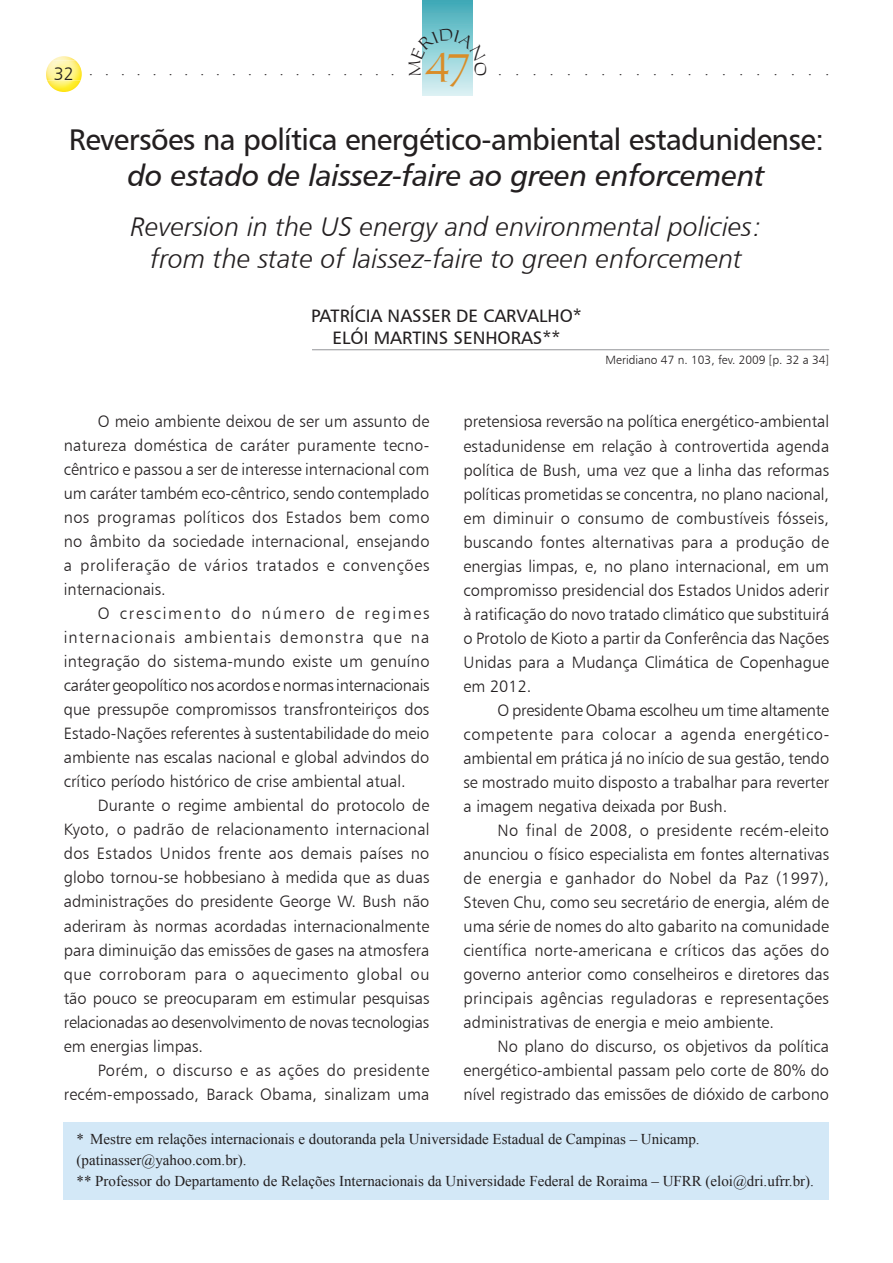
<style>
.page{position:relative;width:893px;height:1263px;background:#fff}
.page>*{position:absolute;margin:0;border:0;box-sizing:border-box;transform-origin:0 0}
.t1{font:36.9px "Carleton Normal";color:#d98d28}
.t2{font:30px "Humanist 777 BT Roman B";letter-spacing:-.02em;color:#231f20}
.t3{font:30px "Humanist 777 BT Italic B";letter-spacing:-.01em;color:#231f20}
.t4{font:27px/32.4px "Humanist 777 BT Light Italic B";color:#231f20;text-align:center}
.t5{font:18px/21.6px "Humanist 777 BT Roman B";color:#231f20;text-align:center}
.t6{font:16.5px/24px "Humanist 777 BT Light B";color:#231f20;text-align:justify}
.t7{font:15px/21px "Times New Roman";color:#231f20}
.t8{font:12px "Humanist 777 BT Light B";color:#231f20}
.s1{font-family:"Humanist 777 BT Light B";font-size:18px}
</style>
<div class="page">
<svg style="left:423px;top:0;width:50px;height:96px;background:#87cad3"></svg>
<img style="left:53px;top:56px;width:22px;height:4px">
<img style="left:46px;top:60px;width:36px;height:32px">
<div style="left:64px;top:1122px;width:765px;height:77px;background:#d3e8f7"></div>
<hr style="left:312px;top:349px;width:517px;height:1px;background:#939598">
<svg style="left:422px;top:28px;width:51px;height:48px;background:#94d4da"></svg>
<p class="t7" style="left:54px;top:59px;width:342px"><span class="s1">32</span> ....................</p>
<h1 class="t1" style="left:424px;top:46px;width:48px">47</h1>
<p class="t7" style="left:498px;top:59px;width:332px">....................</p>
<h2 class="t2" style="left:69px;top:121px;width:757px">Reversões na política energético-ambiental estadunidense:</h2>
<h2 class="t3" style="left:128px;top:157px;width:639px">do estado de laissez-faire ao green enforcement</h2>
<h3 class="t4" style="left:130px;top:210px;width:633px">Reversion in the US energy and environmental policies: from the state of laissez-faire to green enforcement</h3>
<p class="t5" style="left:311px;top:305px;width:272px">PATRÍCIA NASSER DE CARVALHO*<br>ELÓI MARTINS SENHORAS**</p>
<p class="t8" style="left:606px;top:352px;width:225px">Meridiano 47 n. 103, fev. 2009 [p. 32 a 34]</p>
<p class="t6" style="left:64px;top:409px;width:367px;text-indent:34px">O meio ambiente deixou de ser um assunto de natureza doméstica de caráter puramente tecno&shy;cêntrico e passou a ser de interesse internacional com um caráter também eco-cêntrico, sendo contemplado nos programas políticos dos Estados bem como no âmbito da sociedade internacional, ensejando a proliferação de vários tratados e convenções internacionais.</p>
<p class="t6" style="left:64px;top:601px;width:367px;text-indent:34px">O crescimento do número de regimes internacionais ambientais demonstra que na integração do sistema-mundo existe um genuíno caráter geopolítico nos acordos e normas internacionais que pressupõe compromissos transfronteiriços dos Estado-Nações referentes à sustentabilidade do meio ambiente nas escalas nacional e global advindos do crítico período histórico de crise ambiental atual.</p>
<p class="t6" style="left:64px;top:793px;width:367px;text-indent:34px">Durante o regime ambiental do protocolo de Kyoto, o padrão de relacionamento internacional dos Estados Unidos frente aos demais países no globo tornou-se hobbesiano à medida que as duas administrações do presidente George W. Bush não aderiram às normas acordadas internacionalmente para diminuição das emissões de gases na atmosfera que corroboram para o aquecimento global ou tão pouco se preocuparam em estimular pesquisas relacionadas ao desenvolvimento de novas tecnologias em energias limpas.</p>
<p class="t6" style="left:64px;top:1057px;width:367px;text-align:right">Porém, o discurso e as ações do presidente recém-empossado, Barack Obama, sinalizam uma</p>
<p class="t6" style="left:463px;top:409px;width:367px">pretensiosa reversão na política energético-ambiental estadunidense em relação à controvertida agenda política de Bush, uma vez que a linha das reformas políticas prometidas se concentra, no plano nacional, em diminuir o consumo de combustíveis fósseis, buscando fontes alternativas para a produção de energias limpas, e, no plano internacional, em um compromisso presidencial dos Estados Unidos aderir à ratificação do novo tratado climático que substituirá o Protolo de Kioto a partir da Conferência das Nações Unidas para a Mudança Climática de Copenhague em 2012.</p>
<p class="t6" style="left:463px;top:698px;width:367px;text-indent:34px">O presidente Obama escolheu um time altamente competente para colocar a agenda energético&shy;ambiental em prática já no início de sua gestão, tendo se mostrado muito disposto a trabalhar para reverter a imagem negativa deixada por Bush.</p>
<p class="t6" style="left:463px;top:818px;width:367px;text-indent:34px">No final de 2008, o presidente recém-eleito anunciou o físico especialista em fontes alternativas de energia e ganhador do Nobel da Paz (1997), Steven Chu, como seu secretário de energia, além de uma série de nomes do alto gabarito na comunidade científica norte-americana e críticos das ações do governo anterior como conselheiros e diretores das principais agências reguladoras e representações administrativas de energia e meio ambiente.</p>
<p class="t6" style="left:463px;top:1034px;width:367px;text-indent:34px">No plano do discurso, os objetivos da política energético-ambiental passam pelo corte de 80% do nível registrado das emissões de dióxido de carbono</p>
<p class="t7" style="left:77px;top:1128px;width:739px">* Mestre em relações internacionais e doutoranda pela Universidade Estadual de Campinas – Unicamp. (patinasser@yahoo.com.br).<br>** Professor do Departamento de Relações Internacionais da Universidade Federal de Roraima – UFRR (eloi@dri.ufrr.br).</p>
</div>
